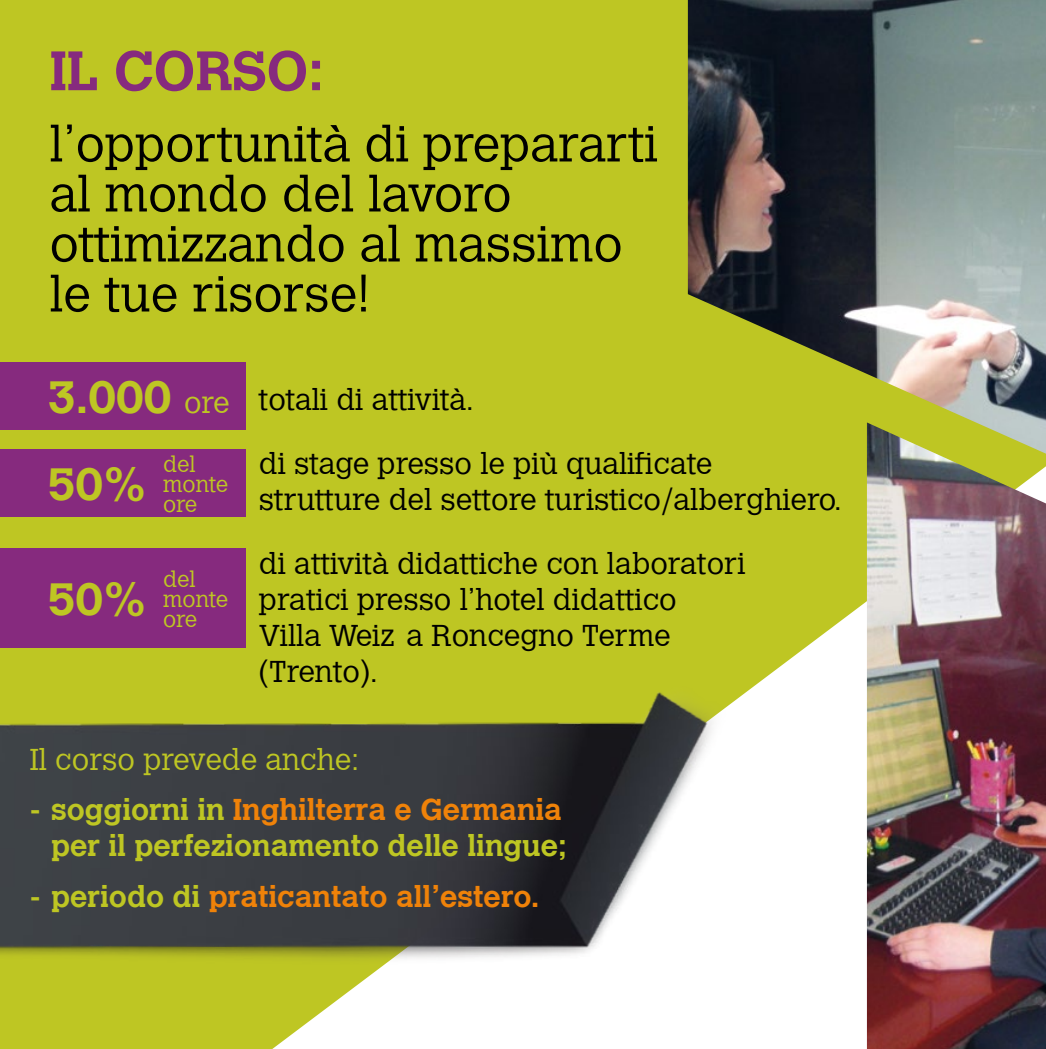
<style>
.page{position:relative;width:1046px;height:1049px;background:#fff}
.page>*{position:absolute;margin:0;border:0;box-sizing:border-box;transform-origin:0 0}
.t1{font:700 55px "Calvert";color:#862a7e}
.t2{font:300 50px/50px "Calvert";color:#000}
.t3{font:700 45px "Calvert";color:#bec623}
.t4{font:300 30px/64.2px "Calvert";color:#000}
.t5{font:700 30px/36px "Calvert";color:#bec623;text-align:right}
.t6{font:700 30px "Calvert";color:#ef8209}
.t7{font:300 30px "Calvert";color:#bec623}
.t8{font:300 22.5px/20px "Calvert";color:#bec623}
.s1{font-weight:300;font-size:30px}
.s2{color:#ef8209}
.s3{color:#bec623}
</style>
<div class="page">
<div style="left:0;top:0;width:866px;height:1049px;background:#bec623"></div>
<div style="left:0;top:450px;width:246px;height:67px;background:#862a7e"></div>
<div style="left:0;top:362px;width:246px;height:68px;background:#862a7e"></div>
<div style="left:0;top:548px;width:246px;height:100px;background:#862a7e"></div>
<img style="left:687px;top:0;width:358px;height:454px">
<img style="left:866px;top:422px;width:179px;height:627px">
<img style="left:0;top:600px;width:975px;height:445px">
<h1 class="t1" style="left:50px;top:36px;width:276px">IL CORSO:</h1>
<h2 class="t2" style="left:50px;top:120px;width:609px">l’opportunità di prepararti al mondo del lavoro ottimizzando al massimo le tue risorse!</h2>
<h3 class="t3" style="left:48px;top:368px;width:183px">3.000 <span class="s1">ore</span></h3>
<h3 class="t3" style="left:48px;top:456px;width:100px">50%</h3>
<p class="t8" style="left:163px;top:454px;width:67px">del monte ore</p>
<h3 class="t3" style="left:48px;top:571px;width:100px">50%</h3>
<p class="t8" style="left:163px;top:569px;width:67px">del monte ore</p>
<p class="t4" style="left:259px;top:367px;width:455px">totali di attività.<br>di stage presso le più qualificate</p>
<p class="t4" style="left:259px;top:468px;width:584px">strutture del settore turistico/alberghiero. di attività didattiche con laboratori</p>
<p class="t4" style="left:259px;top:582px;width:419px;line-height:36px">pratici presso l’hotel didattico<br>Villa Weiz a Roncegno Terme (Trento).</p>
<p class="t7" style="left:30px;top:743px;width:331px">Il corso prevede anche:</p>
<p class="t5" style="left:30px;top:791px;width:538px">- soggiorni in <span class="s2">Inghilterra e Germania </span>per il perfezionamento delle lingue;</p>
<p class="t6" style="left:30px;top:877px;width:511px"><span class="s3">- periodo di</span> praticantato all’estero.</p>
</div>
